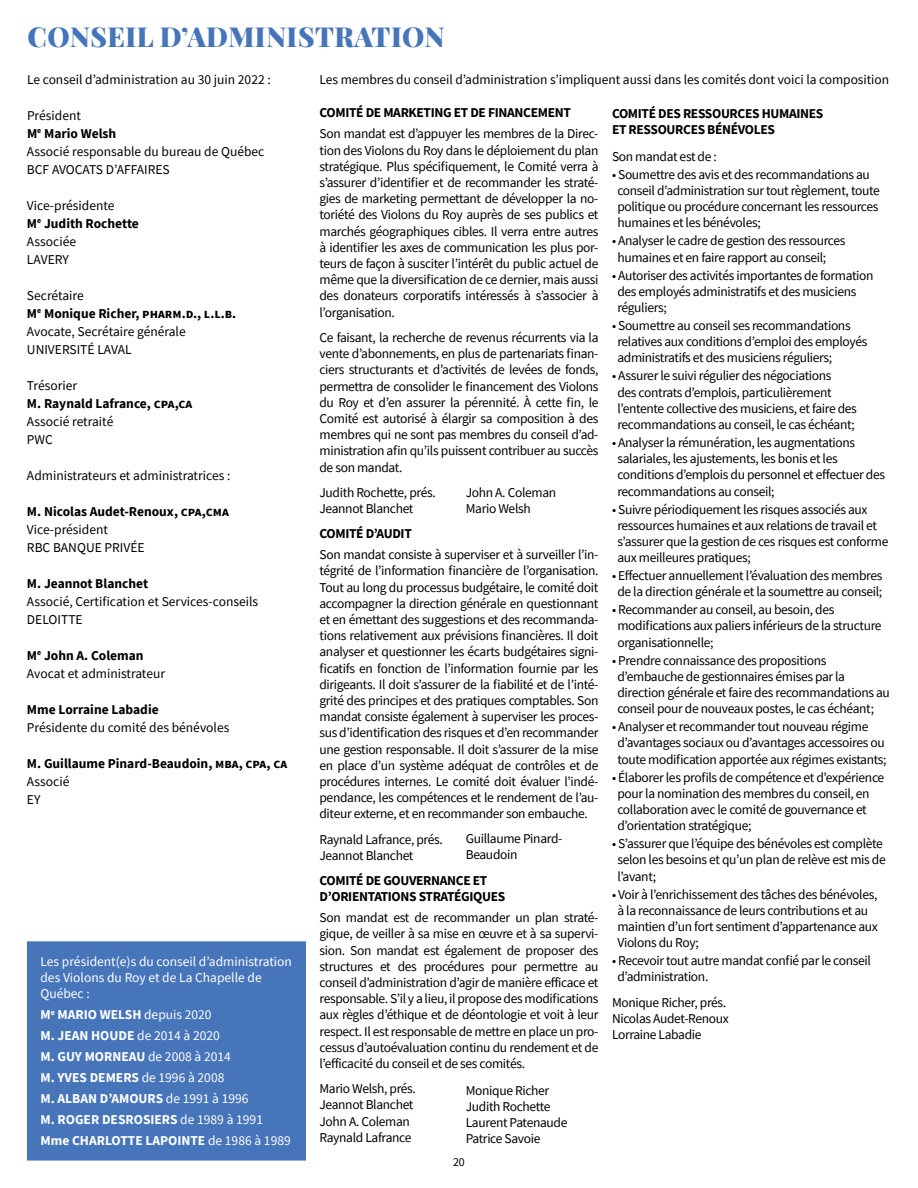
<style>
.page{position:relative;width:918px;height:1188px;background:#fff}
.page>*{position:absolute;margin:0;border:0;box-sizing:border-box;transform-origin:0 0}
.t1{font:27px "Playfair Display";letter-spacing:.02em;color:#4775ba}
.t2{font:13.5px/16.2px "Source Sans Pro";letter-spacing:-.025em;color:#000}
.t3{font:13.5px/18px "Source Sans Pro";color:#000}
.t4{font:700 13.5px/21px "Source Sans Pro";color:#fff}
.t5{font:700 13.5px/16.2px "Source Sans Pro";letter-spacing:-.025em;color:#000}
.t6{font:700 13.5px "Source Sans Pro";color:#000}
.t7{font:13.5px "Source Sans Pro";letter-spacing:-.005em;color:#000}
.t8{font:13.5px/16.2px "Source Sans Pro";color:#fff}
.t9{font:12px "Source Sans Pro";color:#000}
.s1{font-weight:700}
.s2{font-weight:400}
</style>
<div class="page">
<div style="left:27px;top:941px;width:279px;height:220px;background:#4775ba;border:2px solid #4775ba"></div>
<h1 class="t1" style="left:28px;top:15px;width:419px">CONSEIL D’ADMINISTRATION</h1>
<p class="t3" style="left:27px;top:70px;width:245px">Le conseil d’administration au 30 juin 2022 :</p>
<p class="t3" style="left:27px;top:106px;width:239px">Président<br><span class="s1">M</span><sup>e</sup> <span class="s1">Mario Welsh<br></span>Associé responsable du bureau de Québec<br>BCF AVOCATS D’AFFAIRES</p>
<p class="t3" style="left:27px;top:196px;width:113px">Vice-présidente<br><span class="s1">M</span><sup>e</sup> <span class="s1">Judith Rochette<br></span>Associée<br>LAVERY</p>
<p class="t3" style="left:27px;top:286px;width:211px">Secrétaire<br><span class="s1">M</span><sup>e</sup> <span class="s1">Monique Richer, pharm.d., l.l.b.<br></span>Avocate, Secrétaire générale<br>UNIVERSITÉ LAVAL</p>
<p class="t3" style="left:27px;top:376px;width:52px">Trésorier</p>
<p class="t6" style="left:27px;top:394px;width:167px">M. Raynald Lafrance, cpa,ca</p>
<p class="t3" style="left:27px;top:412px;width:88px">Associé retraité<br>PWC</p>
<p class="t3" style="left:27px;top:466px;width:205px">Administrateurs et administratrices :</p>
<p class="t6" style="left:27px;top:502px;width:203px">M. Nicolas Audet-Renoux, cpa,cma</p>
<p class="t3" style="left:27px;top:520px;width:119px">Vice-président<br>RBC BANQUE PRIVÉE</p>
<p class="t6" style="left:27px;top:574px;width:123px">M. Jeannot Blanchet</p>
<p class="t3" style="left:27px;top:592px;width:233px">Associé, Certification et Services-conseils<br>DELOITTE</p>
<p class="t3" style="left:27px;top:646px;width:140px"><span class="s1">M</span><sup>e</sup> <span class="s1">John A. Coleman<br></span>Avocat et administrateur</p>
<p class="t6" style="left:27px;top:700px;width:133px">Mme Lorraine Labadie</p>
<p class="t3" style="left:27px;top:718px;width:204px">Présidente du comité des bénévoles</p>
<p class="t6" style="left:27px;top:754px;width:262px">M. Guillaume Pinard-Beaudoin, mba, cpa, ca</p>
<p class="t3" style="left:27px;top:772px;width:44px">Associé<br>EY</p>
<p class="t7" style="left:320px;top:71px;width:571px">Les membres du conseil d’administration s’impliquent aussi dans les comités dont voici la composition</p>
<p class="t5" style="left:612px;top:105px;width:213px">COMITÉ DES RESSOURCES HUMAINES<br>ET RESSOURCES BÉNÉVOLES</p>
<p class="t2" style="left:612px;top:148px;width:106px">Son mandat est de :</p>
<p class="t2" style="left:617px;top:166px;width:264px;text-indent:-5px">• Soumettre des avis et des recommandations au conseil d’administration sur tout règlement, toute politique ou procédure concernant les ressources humaines et les bénévoles;</p>
<p class="t2" style="left:617px;top:233px;width:230px;text-indent:-5px">• Analyser le cadre de gestion des ressources humaines et en faire rapport au conseil;</p>
<p class="t2" style="left:617px;top:267px;width:258px;text-indent:-5px">• Autoriser des activités importantes de formation des employés administratifs et des musiciens réguliers;</p>
<p class="t2" style="left:617px;top:317px;width:251px;text-indent:-5px">• Soumettre au conseil ses recommandations relatives aux conditions d’emploi des employés administratifs et des musiciens réguliers;</p>
<p class="t2" style="left:617px;top:368px;width:241px;text-indent:-5px">• Assurer le suivi régulier des négociations<br>des contrats d’emplois, particulièrement l’entente collective des musiciens, et faire des recommandations au conseil, le cas échéant;</p>
<p class="t2" style="left:617px;top:434px;width:269px;text-indent:-5px">• Analyser la rémunération, les augmentations salariales, les ajustements, les bonis et les conditions d’emplois du personnel et effectuer des recommandations au conseil;</p>
<p class="t2" style="left:617px;top:501px;width:273px;text-indent:-5px">• Suivre périodiquement les risques associés aux ressources humaines et aux relations de travail et s’assurer que la gestion de ces risques est conforme aux meilleures pratiques;</p>
<p class="t2" style="left:612px;top:567px;width:272px;text-align:center">• Effectuer annuellement l’évaluation des membres de la direction générale et la soumettre au conseil;</p>
<p class="t2" style="left:617px;top:602px;width:266px;text-indent:-5px">• Recommander au conseil, au besoin, des modifications aux paliers inférieurs de la structure organisationnelle;</p>
<p class="t2" style="left:617px;top:652px;width:274px;text-indent:-5px">• Prendre connaissance des propositions d’embauche de gestionnaires émises par la direction générale et faire des recommandations au conseil pour de nouveaux postes, le cas échéant;</p>
<p class="t2" style="left:617px;top:719px;width:271px;text-indent:-5px">• Analyser et recommander tout nouveau régime d’avantages sociaux ou d’avantages accessoires ou toute modification apportée aux régimes existants;</p>
<p class="t2" style="left:617px;top:769px;width:268px;text-indent:-5px">• Élaborer les profils de compétence et d’expérience pour la nomination des membres du conseil, en collaboration avec le comité de gouvernance et d’orientation stratégique;</p>
<p class="t2" style="left:617px;top:836px;width:270px;text-indent:-5px">• S’assurer que l’équipe des bénévoles est complète selon les besoins et qu’un plan de relève est mis de l’avant;</p>
<p class="t2" style="left:617px;top:886px;width:262px;text-indent:-5px">• Voir à l’enrichissement des tâches des bénévoles, à la reconnaissance de leurs contributions et au maintien d’un fort sentiment d’appartenance aux Violons du Roy;</p>
<p class="t2" style="left:617px;top:953px;width:255px;text-indent:-5px">• Recevoir tout autre mandat confié par le conseil d’administration.</p>
<p class="t2" style="left:612px;top:994px;width:118px">Monique Richer, prés.<br>Nicolas Audet-Renoux<br>Lorraine Labadie</p>
<p class="t5" style="left:320px;top:105px;width:253px">COMITÉ DE MARKETING ET DE FINANCEMENT</p>
<p class="t2" style="left:320px;top:126px;width:281px;text-align:justify">Son mandat est d’appuyer les membres de la Direc&shy;tion des Violons du Roy dans le déploiement du plan stratégique. Plus spécifiquement, le Comité verra à s’assurer d’identifier et de recommander les straté&shy;gies de marketing permettant de développer la no&shy;toriété des Violons du Roy auprès de ses publics et marchés géographiques cibles. Il verra entre autres à identifier les axes de communication les plus por&shy;teurs de façon à susciter l’intérêt du public actuel de même que la diversification de ce dernier, mais aussi des donateurs corporatifs intéressés à s’associer à l’organisation.</p>
<p class="t2" style="left:320px;top:329px;width:281px;text-align:justify">Ce faisant, la recherche de revenus récurrents via la vente d’abonnements, en plus de partenariats finan&shy;ciers structurants et d’activités de levées de fonds, permettra de consolider le financement des Violons du Roy et d’en assurer la pérennité. À cette fin, le Comité est autorisé à élargir sa composition à des membres qui ne sont pas membres du conseil d’ad&shy;ministration afin qu’ils puissent contribuer au succès de son mandat.</p>
<p class="t2" style="left:320px;top:484px;width:118px">Judith Rochette, prés.<br>Jeannot Blanchet</p>
<p class="t5" style="left:320px;top:525px;width:94px">COMITÉ D’AUDIT</p>
<p class="t2" style="left:320px;top:546px;width:281px;text-align:justify">Son mandat consiste à superviser et à surveiller l’in&shy;tégrité de l’information financière de l’organisation.<br>Tout au long du processus budgétaire, le comité doit accompagner la direction générale en questionnant et en émettant des suggestions et des recommanda&shy;tions relativement aux prévisions financières. Il doit analyser et questionner les écarts budgétaires signi&shy;ficatifs en fonction de l’information fournie par les dirigeants. Il doit s’assurer de la fiabilité et de l’inté&shy;grité des principes et des pratiques comptables. Son mandat consiste également à superviser les proces&shy;sus d’identification des risques et d’en recommander une gestion responsable. Il doit s’assurer de la mise en place d’un système adéquat de contrôles et de procédures internes. Le comité doit évaluer l’indé&shy;pendance, les compétences et le rendement de l’au&shy;diteur externe, et en recommander son embauche.</p>
<p class="t2" style="left:320px;top:831px;width:125px">Raynald Lafrance, prés.<br>Jeannot Blanchet</p>
<p class="t5" style="left:320px;top:872px;width:187px">COMITÉ DE GOUVERNANCE ET<br>D’ORIENTATIONS STRATÉGIQUES</p>
<p class="t2" style="left:320px;top:909px;width:281px;text-align:justify">Son mandat est de recommander un plan straté&shy;gique, de veiller à sa mise en œuvre et à sa supervi&shy;sion. Son mandat est également de proposer des structures et des procédures pour permettre au conseil d’administration d’agir de manière efficace et responsable. S’il y a lieu, il propose des modifications aux règles d’éthique et de déontologie et voit à leur respect. Il est responsable de mettre en place un pro&shy;cessus d’autoévaluation continu du rendement et de l’efficacité du conseil et de ses comités.</p>
<p class="t2" style="left:320px;top:1080px;width:98px">Mario Welsh, prés.<br>Jeannot Blanchet<br>John A. Coleman<br>Raynald Lafrance</p>
<p class="t2" style="left:466px;top:485px;width:92px">John A. Coleman<br>Mario Welsh</p>
<p class="t2" style="left:466px;top:830px;width:98px">Guillaume Pinard-<br>Beaudoin</p>
<p class="t8" style="left:40px;top:953px;width:253px">Les président(e)s du conseil d’administration des Violons du Roy et de La Chapelle de<br>Québec :</p>
<p class="t4" style="left:40px;top:1004px;width:252px">M<sup>e</sup> MARIO WELSH <span class="s2">depuis 2020<br></span>M. JEAN HOUDE <span class="s2">de 2014 à 2020<br></span>M. GUY MORNEAU <span class="s2">de 2008 à 2014<br></span>M. YVES DEMERS <span class="s2">de 1996 à 2008<br></span>M. ALBAN D’AMOURS <span class="s2">de 1991 à 1996<br></span>M. ROGER DESROSIERS <span class="s2">de 1989 à 1991<br></span>Mme CHARLOTTE LAPOINTE <span class="s2">de 1986 à 1989</span></p>
<p class="t2" style="left:466px;top:1082px;width:103px">Monique Richer<br>Judith Rochette<br>Laurent Patenaude<br>Patrice Savoie</p>
<p class="t9" style="left:453px;top:1154px;width:13px">20</p>
</div>
